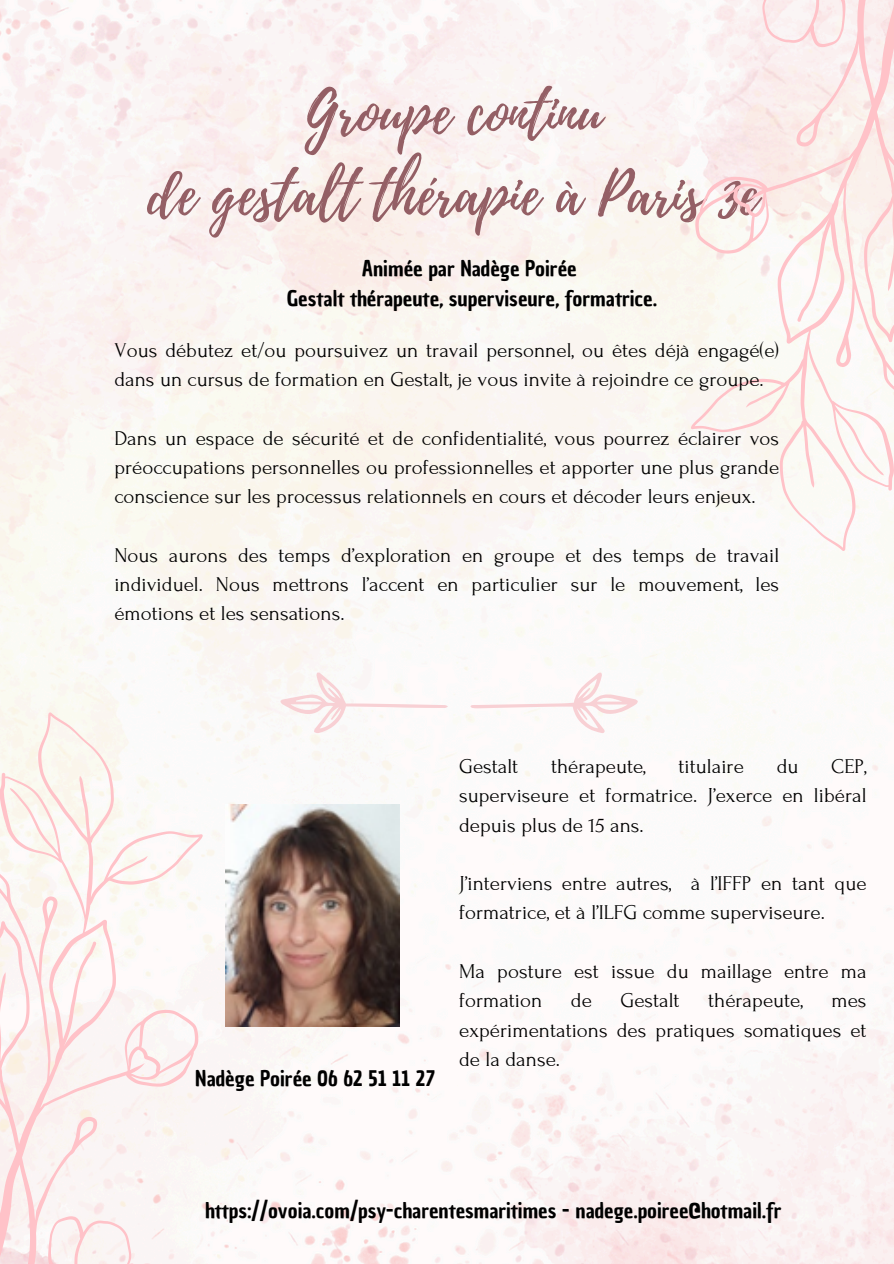
<style>
.page{position:relative;width:894px;height:1264px;background:#fff}
.page>*{position:absolute;margin:0;border:0;box-sizing:border-box;transform-origin:0 0}
.t1{font:58.5px/81px "Playlist Script";color:#945f65;text-align:center}
.t2{font:21px/29.2px "Forum";color:#000;text-align:justify}
.t3{font:21px "Chau Philomene One";color:#000}
.t4{font:20.85px "Chau Philomene One";color:#000}
</style>
<div class="page">
<img style="left:0;top:0;width:893px;height:1263px">
<svg style="left:0;top:712px;width:202px;height:551px;fill:#faf5f5"></svg>
<svg style="left:690px;top:0;width:203px;height:551px;fill:#faf5f0"></svg>
<svg style="left:470px;top:672px;width:167px;height:61px"></svg>
<svg style="left:280px;top:672px;width:168px;height:61px"></svg>
<img style="left:225px;top:804px;width:174px;height:222px">
<p class="t1" style="left:148px;top:74px;width:611px">Groupe continu<br>de gestalt thérapie à Paris 3e</p>
<p class="t3" style="left:361px;top:255px;width:216px">Animée par Nadège Poirée</p>
<p class="t3" style="left:287px;top:284px;width:372px">Gestalt thérapeute, superviseure, formatrice.</p>
<p class="t2" style="left:114px;top:336px;width:666px">Vous débutez et/ou poursuivez un travail personnel, ou êtes déjà engagé(e) dans un cursus de formation en Gestalt, je vous invite à rejoindre ce groupe.</p>
<p class="t2" style="left:114px;top:423px;width:666px">Dans un espace de sécurité et de confidentialité, vous pourrez éclairer vos préoccupations personnelles ou professionnelles et apporter une plus grande conscience sur les processus relationnels en cours et décoder leurs enjeux.</p>
<p class="t2" style="left:114px;top:540px;width:666px">Nous aurons des temps d’exploration en groupe et des temps de travail individuel. Nous mettrons l’accent en particulier sur le mouvement, les émotions et les sensations.</p>
<p class="t3" style="left:195px;top:1064px;width:241px">Nadège Poirée 06 62 51 11 27</p>
<h1 class="t2" style="left:459px;top:752px;width:409px;text-indent:372px">CEP, superviseure et formatrice. J’exerce en libéral depuis plus de 15 ans.</h1>
<p class="t2" style="left:459px;top:869px;width:409px">J’interviens entre autres, à l’IFFP en tant que formatrice, et à l’ILFG comme superviseure.</p>
<p class="t2" style="left:459px;top:957px;width:409px">Ma posture est issue du maillage entre ma formation</p>
<h1 class="t2" style="left:459px;top:752px;width:61px">Gestalt</h1>
<h1 class="t2" style="left:551px;top:752px;width:96px">thérapeute,</h1>
<h1 class="t2" style="left:678px;top:752px;width:67px">titulaire</h1>
<h1 class="t2" style="left:776px;top:752px;width:23px">du</h1>
<p class="t2" style="left:571px;top:986px;width:22px">de</p>
<p class="t2" style="left:620px;top:986px;width:60px">Gestalt</p>
<p class="t2" style="left:708px;top:986px;width:96px">thérapeute,</p>
<p class="t2" style="left:459px;top:986px;width:409px;text-indent:372px">mes expérimentations des pratiques somatiques et de la danse.</p>
<p class="t4" style="left:205px;top:1196px;width:577px">https://ovoia.com/psy-charentesmaritimes - nadege.poiree@hotmail.fr</p>
</div>
